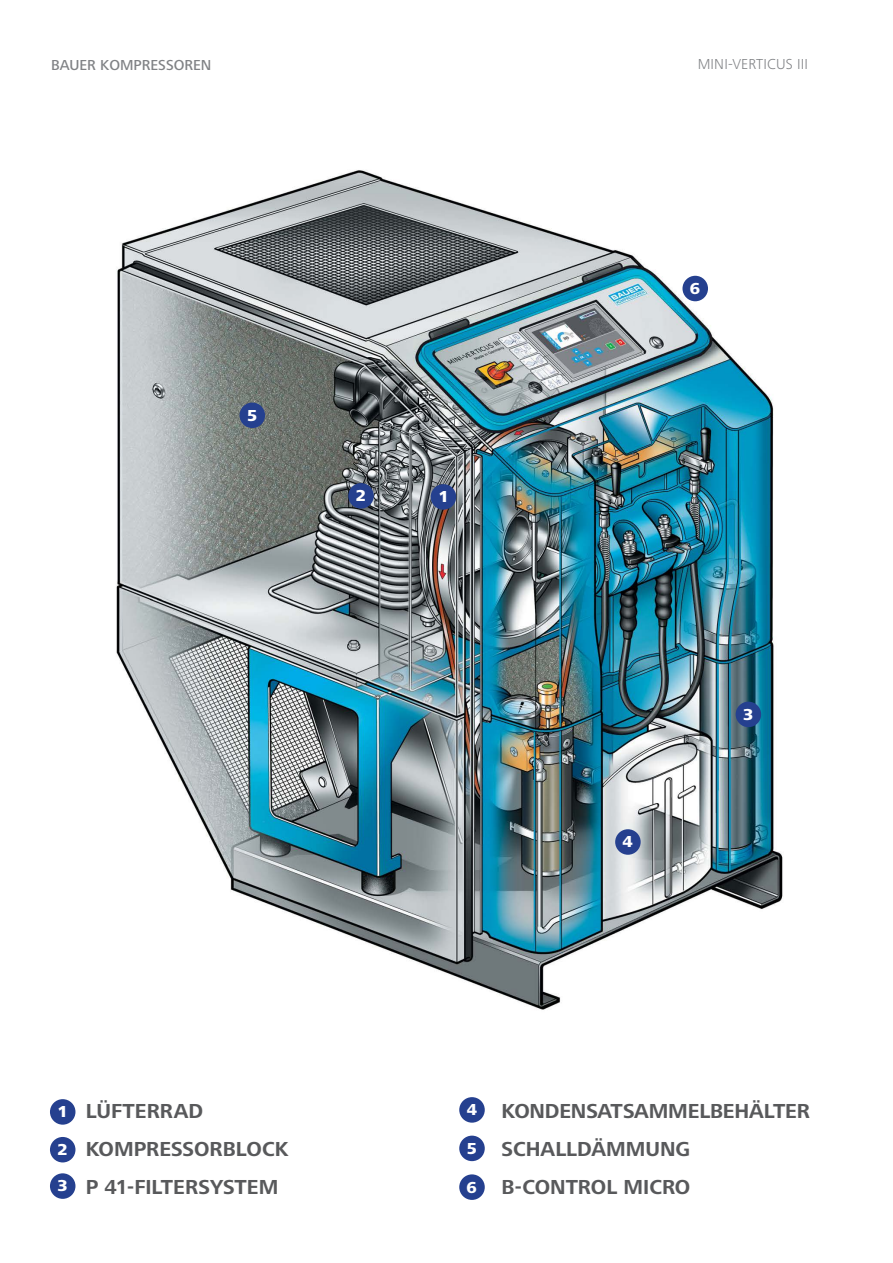
<style>
.page{position:relative;width:893px;height:1263px;background:#fff}
.page>*{position:absolute;margin:0;border:0;box-sizing:border-box;transform-origin:0 0}
.t1{font:700 21px/38.4px "Frutiger Next LT";color:#58595b}
.t2{font:800 16.5px "Frutiger Next LT";color:#fff}
.t3{font:500 15px "Frutiger Next LT";color:#808285}
.t4{font:300 15px "Frutiger Next LT";letter-spacing:.01em;color:#808285}
</style>
<div class="page">
<img style="left:116px;top:170px;width:667px;height:840px">
<div style="left:50px;top:1137px;width:25px;height:25px;background:#25408f;border-radius:50%"></div>
<div style="left:50px;top:1099px;width:25px;height:26px;background:#25408f;border-radius:50%"></div>
<div style="left:459px;top:1097px;width:26px;height:26px;background:#25408f;border-radius:50%"></div>
<div style="left:459px;top:1135px;width:26px;height:26px;background:#25408f;border-radius:50%"></div>
<div style="left:50px;top:1173px;width:25px;height:26px;background:#25408f;border-radius:50%"></div>
<div style="left:431px;top:484px;width:25px;height:26px;background:#25408f;border-radius:50%"></div>
<div style="left:348px;top:483px;width:26px;height:26px;background:#25408f;border-radius:50%"></div>
<div style="left:736px;top:702px;width:25px;height:25px;background:#25408f;border-radius:50%"></div>
<div style="left:615px;top:829px;width:26px;height:26px;background:#25408f;border-radius:50%"></div>
<div style="left:240px;top:403px;width:25px;height:25px;background:#25408f;border-radius:50%"></div>
<div style="left:459px;top:1174px;width:26px;height:26px;background:#25408f;border-radius:50%"></div>
<div style="left:682px;top:276px;width:26px;height:25px;background:#25408f;border-radius:50%"></div>
<p class="t3" style="left:51px;top:57px;width:19px">BAUER</p>
<p class="t3" style="left:100px;top:57px;width:20px">KOMPRE</p>
<p class="t3" style="left:158px;top:57px;width:26px">SSOREN</p>
<p class="t4" style="left:698px;top:56px;width:112px">MINI-VERTICUS III</p>
<p class="t2" style="left:247px;top:406px;width:12px">5</p>
<p class="t2" style="left:356px;top:486px;width:12px">2</p>
<p class="t2" style="left:438px;top:487px;width:12px">1</p>
<p class="t2" style="left:690px;top:279px;width:12px">6</p>
<p class="t2" style="left:623px;top:832px;width:12px">4</p>
<p class="t2" style="left:743px;top:705px;width:12px">3</p>
<p class="t1" style="left:86px;top:1091px;width:204px">lÜFTERRAD<br>KOMPRESSORBLOCK<br>P 41-FILTERSYSTEM</p>
<p class="t1" style="left:502px;top:1091px;width:310px">KONDENSATSAMMELBEHÄLTER<br>SCHALLDÄMMUNG<br>B-CONTROL MICRO</p>
<p class="t2" style="left:58px;top:1102px;width:12px">1</p>
<p class="t2" style="left:467px;top:1100px;width:12px">4</p>
<p class="t2" style="left:467px;top:1139px;width:12px">5</p>
<p class="t2" style="left:58px;top:1176px;width:12px">3</p>
<p class="t2" style="left:58px;top:1140px;width:12px">2</p>
<p class="t2" style="left:466px;top:1178px;width:12px">6</p>
</div>
